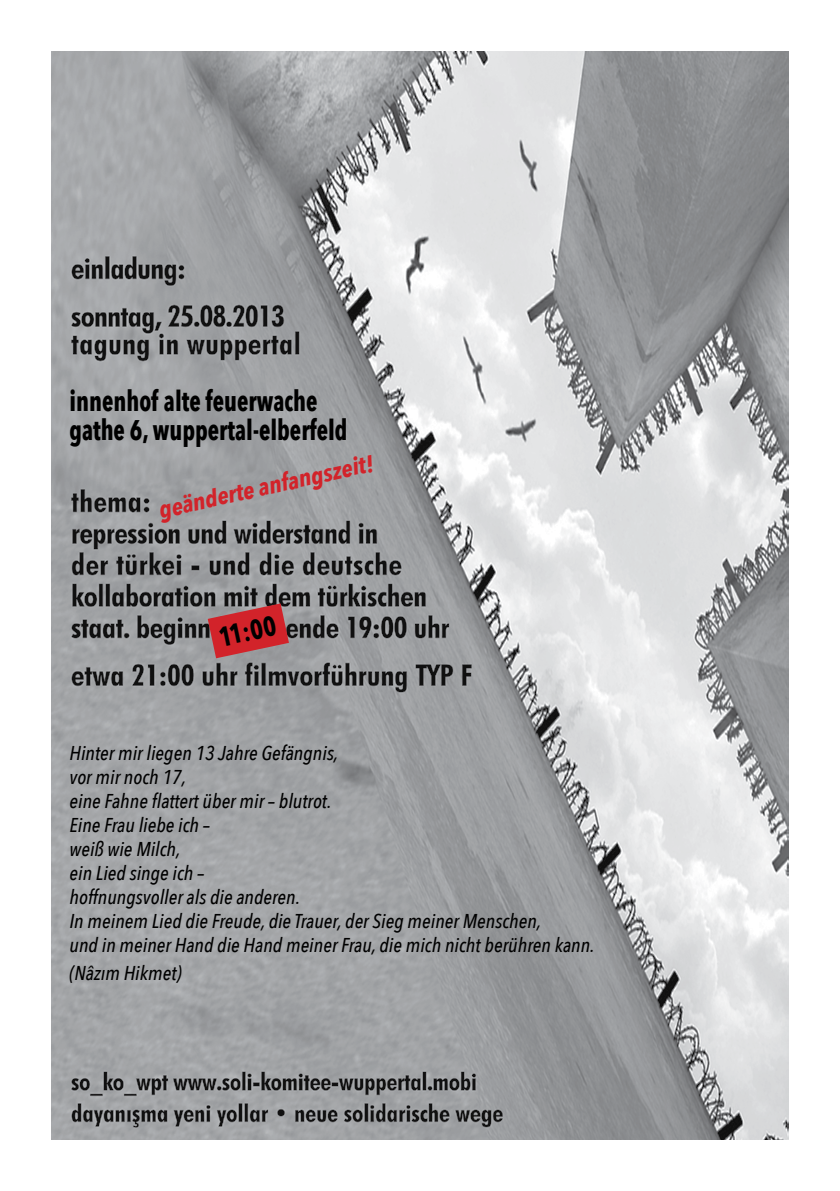
<style>
.page{position:relative;width:840px;height:1191px;background:#fff}
.page>*{position:absolute;margin:0;border:0;box-sizing:border-box;transform-origin:0 0}
.t1{font:700 28.4px/28.8px "Avenir Next Condensed";color:#000;scale:.85 1}
.t2{font:700 27.6px "Avenir Next Condensed";color:#000;scale:.87 1}
.t3{font:italic 700 24px "Avenir Next Condensed";color:#d2232a}
.t4{font:italic 500 20px/24px "Avenir Next Condensed";color:#000}
</style>
<div class="page">
<img style="left:51px;top:51px;width:737px;height:1089px">
<svg style="left:207px;top:603px;width:82px;height:55px;background:#b9464b"></svg>
<h1 class="t1" style="left:69px;top:386px;width:328px">innenhof alte feuerwache gathe 6, wuppertal-elberfeld</h1>
<p class="t3" style="left:156px;top:496px;width:220px;rotate:-13deg">geänderte anfangszeit!</p>
<h2 class="t2" style="left:216px;top:620px;width:68px;rotate:-12deg">11:00</h2>
<p class="t4" style="left:69px;top:741px;width:526px">Hinter mir liegen 13 Jahre Gefängnis,<br>vor mir noch 17,<br>eine Fahne flattert über mir – blutrot.<br>Eine Frau liebe ich –<br>weiß wie Milch,<br>ein Lied singe ich –<br>hoffnungsvoller als die anderen.<br>In meinem Lied die Freude, die Trauer, der Sieg meiner Menschen,<br>und in meiner Hand die Hand meiner Frau, die mich nicht berühren kann.</p>
<p class="t4" style="left:69px;top:961px;width:113px">(Nâzım Hikmet)</p>
</div>
